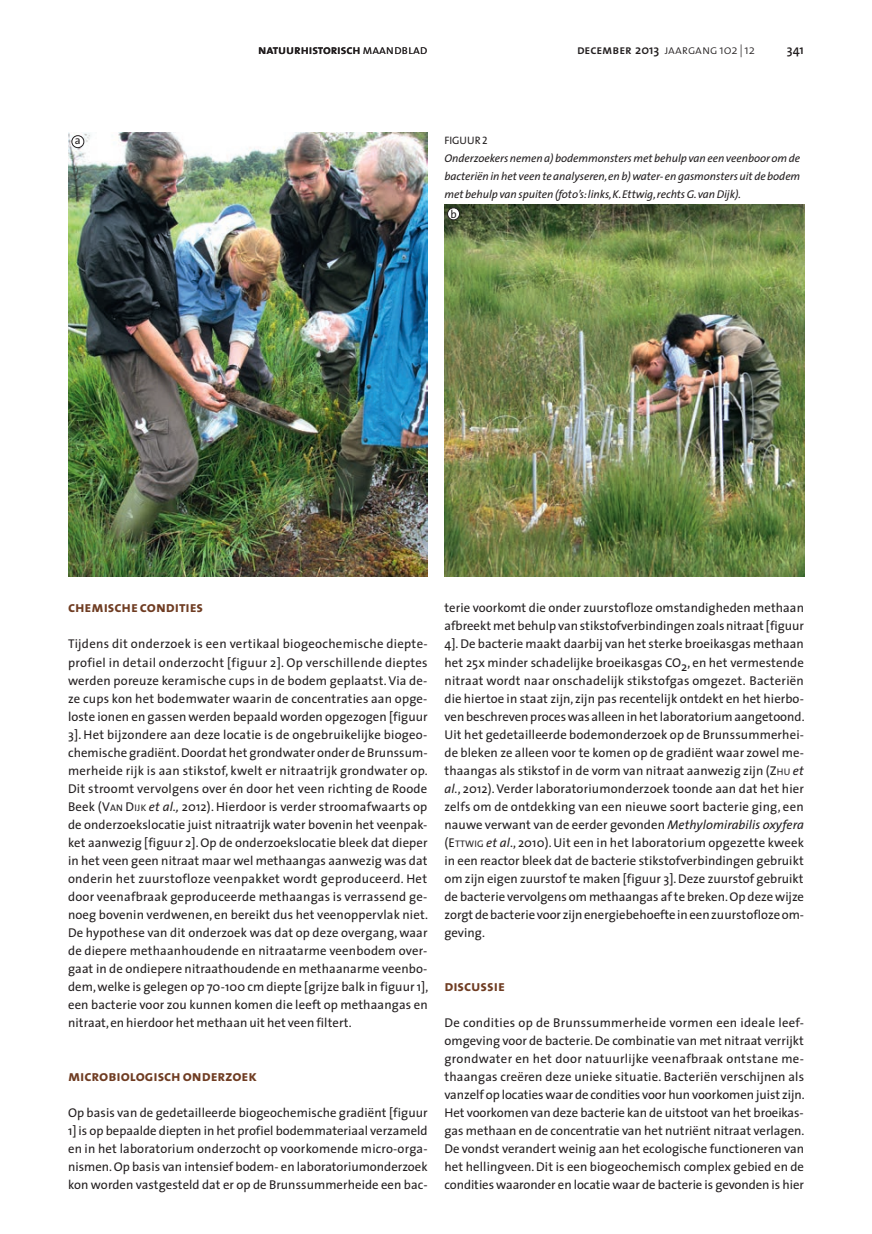
<style>
.page{position:relative;width:872px;height:1234px;background:#fff}
.page>*{position:absolute;margin:0;border:0;box-sizing:border-box;transform-origin:0 0}
.t1{font:15px "The Sans Bold Caps";letter-spacing:-.005em;color:#6f3c22}
.t2{font:12.75px/18px "The Sans";color:#231f20;text-align:justify}
.t3{font:12.75px "The Sans Semi Bold Caps";letter-spacing:-.005em;color:#231f20}
.t4{font:600 12.75px "The Sans";color:#231f20}
.t5{font:italic 11.25px/18px "The Sans";letter-spacing:-.005em;color:#231f20;text-align:justify}
.t6{font:11.25px "The Sans";color:#231f20}
.t7{font:10.8px "The Sans Caps";letter-spacing:-.005em;color:#231f20}
.s1{font-family:"The Sans Light Caps"}
.s2{font-family:"The Sans";font-weight:600}
.s3{font-family:"The Sans";font-weight:300}
.s4{font-style:inherit}
.s5{font-size:9.6px}
.s6{font-style:italic}
</style>
<div class="page">
<img style="left:68px;top:132px;width:360px;height:444px">
<img style="left:444px;top:204px;width:360px;height:372px">
<div style="left:72px;top:136px;width:12px;height:12px;background:#fff;border-radius:50%"></div>
<div style="left:71px;top:135px;width:13px;height:13px;border:1px solid #231f20;border-radius:50%"></div>
<div style="left:447px;top:208px;width:12px;height:12px;background:#fff;border-radius:50%"></div>
<div style="left:447px;top:207px;width:13px;height:13px;border:1px solid #231f20;border-radius:50%"></div>
<p class="t6" style="left:75px;top:131px;width:7px">a</p>
<p class="t3" style="left:258px;top:39px;width:171px">natuurhistorisch<span class="s1">maandblad</span></p>
<p class="t3" style="left:577px;top:39px;width:179px">december <span class="s2">2013</span> <span class="s1">jaargang</span> <span class="s3">102 | 12</span></p>
<p class="t4" style="left:787px;top:39px;width:19px">341</p>
<p class="t7" style="left:444px;top:131px;width:45px">FIGUUR 2</p>
<p class="t5" style="left:444px;top:149px;width:357px">Onderzoekers nemen a) bodemmonsters met behulp van een veenboor om de bacteriën in het veen te analyseren, en b) water- en gasmonsters uit de bodem met behulp van spuiten (foto’s: links, K. Ettwig, rechts G. van Dijk).</p>
<p class="t6" style="left:450px;top:204px;width:8px">b</p>
<p class="t1" style="left:68px;top:594px;width:137px">chemische condities</p>
<p class="t2" style="left:68px;top:634px;width:362px">Tijdens dit onderzoek is een vertikaal biogeochemische diepte&shy;profiel in detail onderzocht [figuur 2]. Op verschillende dieptes werden poreuze keramische cups in de bodem geplaatst. Via de&shy;ze cups kon het bodemwater waarin de concentraties aan opge&shy;loste ionen en gassen werden bepaald worden opgezogen [figuur 3]. Het bijzondere aan deze locatie is de ongebruikelijke biogeo&shy;chemische gradiënt. Doordat het grondwater onder de Brunssum&shy;merheide rijk is aan stikstof, kwelt er nitraatrijk grondwater op.<br>Dit stroomt vervolgens over én door het veen richting de Roode Beek (<span class="s4">V</span><span class="s5">AN</span> <span class="s4">D</span> <span class="s5">IJK</span> <span class="s6">et al.,</span> 2012). Hierdoor is verder stroomafwaarts op de onderzoekslocatie juist nitraatrijk water bovenin het veenpak&shy;ket aanwezig [figuur 2]. Op de onderzoekslocatie bleek dat dieper in het veen geen nitraat maar wel methaangas aanwezig was dat onderin het zuurstofloze veenpakket wordt geproduceerd. Het door veenafbraak geproduceerde methaangas is verrassend ge&shy;noeg bovenin verdwenen, en bereikt dus het veenoppervlak niet.<br>De hypothese van dit onderzoek was dat op deze overgang, waar de diepere methaanhoudende en nitraatarme veenbodem over&shy;gaat in de ondiepere nitraathoudende en methaanarme veenbo&shy;dem, welke is gelegen op 70-100 cm diepte [grijze balk in figuur 1], een bacterie voor zou kunnen komen die leeft op methaangas en nitraat, en hierdoor het methaan uit het veen filtert.</p>
<p class="t1" style="left:68px;top:1062px;width:190px">microbiologisch onderzoek</p>
<p class="t2" style="left:68px;top:1102px;width:361px">Op basis van de gedetailleerde biogeochemische gradiënt [figuur 1] is op bepaalde diepten in het profiel bodemmateriaal verzameld en in het laboratorium onderzocht op voorkomende micro-orga&shy;nismen. Op basis van intensief bodem- en laboratoriumonderzoek kon worden vastgesteld dat er op de Brunssummerheide een bac-</p>
<p class="t2" style="left:444px;top:598px;width:362px">terie voorkomt die onder zuurstofloze omstandigheden methaan afbreekt met behulp van stikstofverbindingen zoals nitraat [figuur 4]. De bacterie maakt daarbij van het sterke broeikasgas methaan het 25x minder schadelijke broeikasgas CO2, en het vermestende nitraat wordt naar onschadelijk stikstofgas omgezet. Bacteriën die hiertoe in staat zijn, zijn pas recentelijk ontdekt en het hierbo&shy;ven beschreven proces was alleen in het laboratorium aangetoond.<br>Uit het gedetailleerde bodemonderzoek op de Brunssummerhei&shy;de bleken ze alleen voor te komen op de gradiënt waar zowel me&shy;thaangas als stikstof in de vorm van nitraat aanwezig zijn (<span class="s4">Z</span><span class="s5">HU</span> <span class="s6">et al.</span>, 2012). Verder laboratoriumonderzoek toonde aan dat het hier zelfs om de ontdekking van een nieuwe soort bacterie ging, een nauwe verwant van de eerder gevonden <span class="s6">Methylomirabilis oxyfera </span>(<span class="s4">E</span><span class="s5">TTWIG</span> <span class="s6">et al</span>., 2010). Uit een in het laboratorium opgezette kweek in een reactor bleek dat de bacterie stikstofverbindingen gebruikt om zijn eigen zuurstof te maken [figuur 3]. Deze zuurstof gebruikt de bacterie vervolgens om methaangas af te breken. Op deze wijze zorgt de bacterie voor zijn energiebehoefte in een zuurstofloze om&shy;geving.</p>
<p class="t1" style="left:444px;top:972px;width:62px">discussie</p>
<p class="t2" style="left:444px;top:1012px;width:362px">De condities op de Brunssummerheide vormen een ideale leef&shy;omgeving voor de bacterie. De combinatie van met nitraat verrijkt grondwater en het door natuurlijke veenafbraak ontstane me&shy;thaangas creëren deze unieke situatie. Bacteriën verschijnen als vanzelf op locaties waar de condities voor hun voorkomen juist zijn.<br>Het voorkomen van deze bacterie kan de uitstoot van het broeikas&shy;gas methaan en de concentratie van het nutriënt nitraat verlagen.<br>De vondst verandert weinig aan het ecologische functioneren van het hellingveen. Dit is een biogeochemisch complex gebied en de condities waaronder en locatie waar de bacterie is gevonden is hier</p>
</div>
